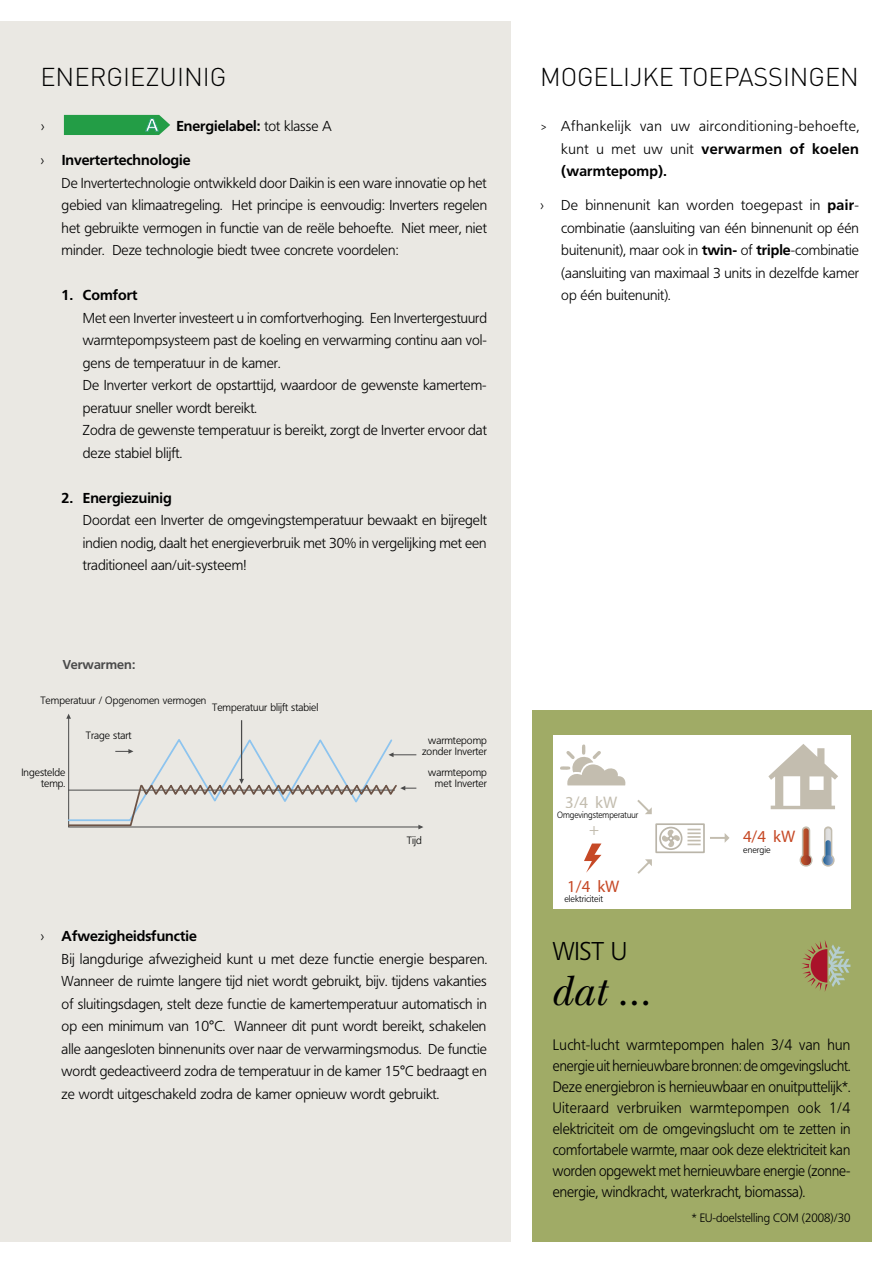
<style>
.page{position:relative;width:893px;height:1263px;background:#fff}
.page>*{position:absolute;margin:0;border:0;box-sizing:border-box;transform-origin:0 0}
.t1{font:italic 43.5px "New Baskerville ITC";color:#000}
.t2{font:300 25.5px "DIN";color:#000}
.t3{font:300 25.5px "Frutiger BSK45";color:#000}
.t4{font:16.8px "Myriad Pro";color:#c64926}
.t5{font:16.8px "Myriad Pro";color:#c3bdaf}
.t6{font:300 15px/21px "Frutiger BSK45";color:#000;text-align:justify;scale:.96 1}
.t7{font:300 14.25px/22.5px "Frutiger BSK45";color:#000;text-align:justify}
.t8{font:700 14.25px "Frutiger BSK65";color:#000}
.t9{font:700 14.25px/22.5px "Frutiger BSK65";letter-spacing:.03em;color:#000}
.t10{font:300 14.25px "Frutiger BSK45";letter-spacing:.035em;color:#000}
.t11{font:300 14.25px "Frutiger";color:#000}
.t12{font:700 12.75px "Frutiger BSK65";color:#4b4b4b}
.t13{font:300 12px "Frutiger BSK45";color:#000}
.t14{font:300 10.5px/11.2px "Frutiger BSK45";color:#000;text-align:right}
.t15{font:300 9px "Frutiger BSK45";color:#000;scale:.93 1}
.t16{font:300 9px "Frutiger BSK45";color:#000}
.s1{font-family:"Frutiger BSK45";font-weight:300}
.s2{font-family:"Frutiger";font-weight:300}
.s3{font-family:"DIN"}
.s4{font-family:"Frutiger"}
.s5{font-family:"Frutiger BSK65";font-weight:700}
</style>
<div class="page">
<div style="left:0;top:21px;width:510px;height:1221px;background:#eae8e3"></div>
<svg style="left:64px;top:115px;width:106px;height:20px;background:#31a252"></svg>
<div style="left:532px;top:710px;width:340px;height:532px;background:#a0ab66"></div>
<svg style="left:802px;top:940px;width:48px;height:52px"></svg>
<div style="left:553px;top:736px;width:297px;height:173px;background:#fff"></div>
<svg style="left:560px;top:744px;width:66px;height:41px"></svg>
<svg style="left:768px;top:744px;width:70px;height:65px"></svg>
<svg style="left:822px;top:826px;width:13px;height:41px"></svg>
<svg style="left:800px;top:826px;width:12px;height:41px"></svg>
<svg style="left:584px;top:843px;width:17px;height:30px"></svg>
<svg style="left:637px;top:800px;width:15px;height:14px"></svg>
<svg style="left:637px;top:823px;width:92px;height:51px"></svg>
<svg style="left:66px;top:714px;width:357px;height:115px"></svg>
<div style="left:557px;top:808px;width:81px;height:10px;background:#fff"></div>
<h2 class="t2" style="left:40px;top:60px;width:188px">ENERGIEZUINIG</h2>
<p class="t11" style="left:41px;top:118px;width:5px">›</p>
<p class="t8" style="left:176px;top:118px;width:157px">Energielabel: <span class="s1">tot klasse A</span></p>
<p class="t8" style="left:40px;top:152px;width:152px"><span class="s2">›</span> Invertertechnologie</p>
<p class="t7" style="left:62px;top:172px;width:427px">De Invertertechnologie ontwikkeld door Daikin is een ware innovatie op het gebied van klimaatregeling. Het principe is eenvoudig: Inverters regelen het gebruikte vermogen in functie van de reële behoefte. Niet meer, niet minder. Deze technologie biedt twee concrete voordelen:</p>
<p class="t8" style="left:62px;top:287px;width:77px">1. Comfort</p>
<p class="t7" style="left:83px;top:307px;width:406px;text-align:left">Met een Inverter investeert u in comfortverhoging. Een Invertergestuurd warmtepompsysteem past de koeling en verwarming continu aan vol&shy;gens de temperatuur in de kamer.<br>De Inverter verkort de opstarttijd, waardoor de gewenste kamertem&shy;peratuur sneller wordt bereikt.<br>Zodra de gewenste temperatuur is bereikt, zorgt de Inverter ervoor dat deze stabiel blijft.</p>
<p class="t8" style="left:62px;top:489px;width:112px">2. Energiezuinig</p>
<p class="t7" style="left:83px;top:509px;width:405px">Doordat een Inverter de omgevingstemperatuur bewaakt en bijregelt indien nodig, daalt het energieverbruik met 30% in vergelijking met een traditioneel aan/uit-systeem!</p>
<p class="t12" style="left:63px;top:657px;width:74px">Verwarmen:</p>
<p class="t14" style="left:40px;top:695px;width:168px">Temperatuur / Opgenomen vermogen</p>
<p class="t14" style="left:212px;top:702px;width:108px">Temperatuur blijft stabiel</p>
<p class="t14" style="left:86px;top:730px;width:47px">Trage start</p>
<p class="t14" style="left:422px;top:735px;width:66px;text-align:center">warmtepomp zonder Inverter</p>
<p class="t14" style="left:21px;top:767px;width:45px;line-height:10.5px">Ingestelde temp.</p>
<p class="t14" style="left:428px;top:767px;width:60px">warmtepomp met Inverter</p>
<p class="t14" style="left:407px;top:835px;width:16px">Tijd</p>
<p class="t8" style="left:40px;top:928px;width:158px"><span class="s2">›</span> Afwezigheidsfunctie</p>
<p class="t7" style="left:62px;top:948px;width:427px">Bij langdurige afwezigheid kunt u met deze functie energie besparen.<br>Wanneer de ruimte langere tijd niet wordt gebruikt, bijv. tijdens vakanties of sluitingsdagen, stelt deze functie de kamertemperatuur automatisch in op een minimum van 10°C. Wanneer dit punt wordt bereikt, schakelen alle aangesloten binnenunits over naar de verwarmingsmodus. De functie wordt gedeactiveerd zodra de temperatuur in de kamer 15°C bedraagt en ze wordt uitgeschakeld zodra de kamer opnieuw wordt gebruikt.</p>
<h2 class="t2" style="left:540px;top:60px;width:320px">MOGELIJKE TOEPASSINGEN</h2>
<p class="t10" style="left:540px;top:118px;width:321px"><span class="s3">&gt;</span> Afhankelijk van uw airconditioning-behoefte,</p>
<p class="t9" style="left:561px;top:138px;width:299px"><span class="s1">kunt u met uw unit</span> verwarmen of koelen (warmtepomp).</p>
<p class="t7" style="left:561px;top:194px;width:299px;text-indent:-21px"><span class="s4">›</span> De binnenunit kan worden toegepast in <span class="s5">pair&shy;</span>combinatie (aansluiting van één binnenunit op één buitenunit), maar ook in <span class="s5">twin-</span> of <span class="s5">triple</span>-combinatie (aansluiting van maximaal 3 units in dezelfde kamer op één buitenunit).</p>
<p class="t5" style="left:565px;top:791px;width:54px">3/4 kW</p>
<p class="t15" style="left:557px;top:810px;width:89px">Omgevingstemperatuur</p>
<p class="t5" style="left:589px;top:819px;width:12px">+</p>
<p class="t4" style="left:567px;top:876px;width:54px">1/4 kW</p>
<p class="t16" style="left:564px;top:893px;width:40px">elektriciteit</p>
<p class="t4" style="left:743px;top:826px;width:54px">4/4 kW</p>
<p class="t16" style="left:743px;top:844px;width:29px">energie</p>
<h2 class="t3" style="left:553px;top:936px;width:76px">WIST U</h2>
<h1 class="t1" style="left:553px;top:965px;width:102px">dat ...</h1>
<p class="t6" style="left:553px;top:1034px;width:312px">Lucht-lucht warmtepompen halen 3/4 van hun energie uit hernieuwbare bronnen: de omgevingslucht.<br>Deze energiebron is hernieuwbaar en onuitputtelijk*.<br>Uiteraard verbruiken warmtepompen ook 1/4 elektriciteit om de omgevingslucht om te zetten in comfortabele warmte, maar ook deze elektriciteit kan worden opgewekt met hernieuwbare energie (zonne&shy;energie, windkracht, waterkracht, biomassa).</p>
<p class="t13" style="left:692px;top:1211px;width:160px">* EU-doelstelling COM (2008)/30</p>
</div>
